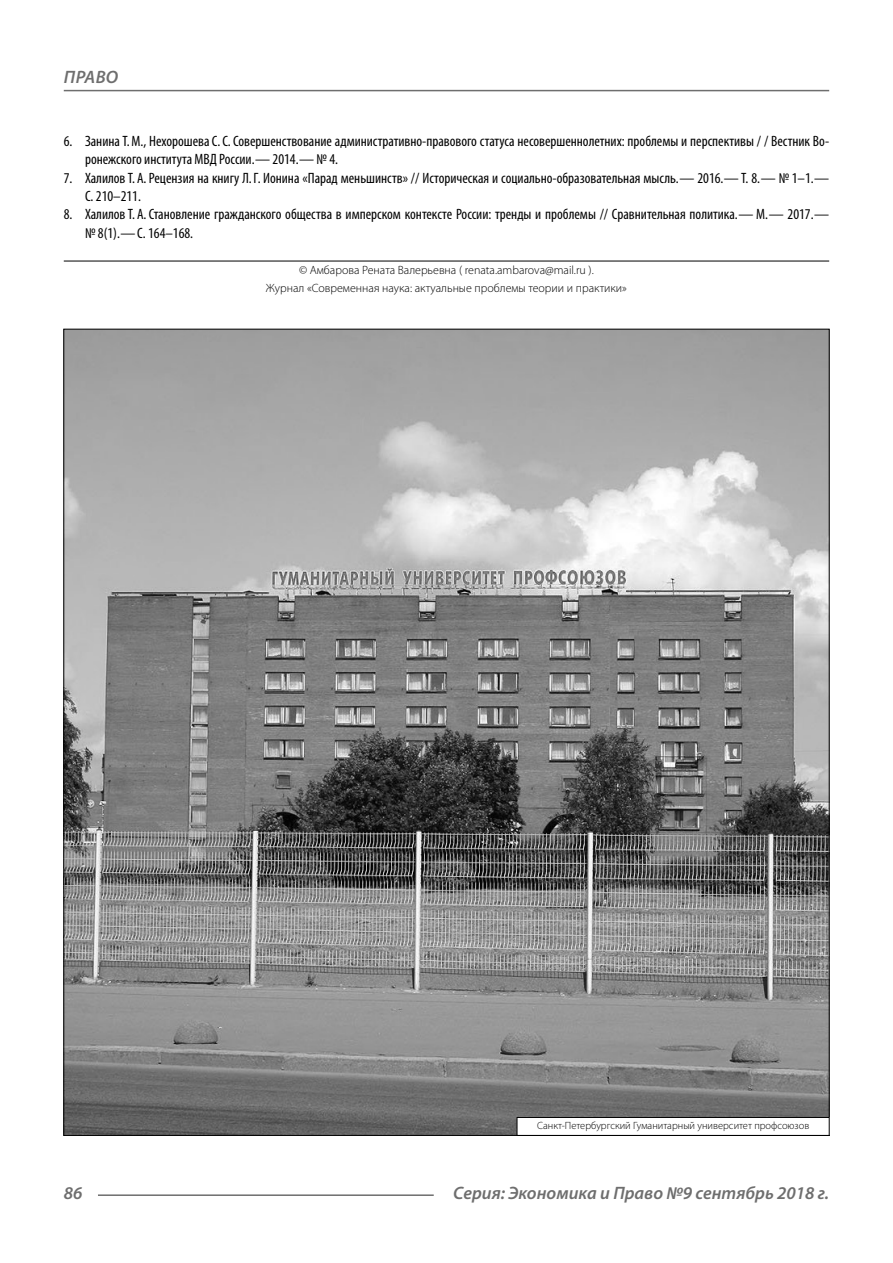
<style>
.page{position:relative;width:893px;height:1263px;background:#fff}
.page>*{position:absolute;margin:0;border:0;box-sizing:border-box;transform-origin:0 0}
.t1{font:italic 600 18px "Myriad Pro";color:#6e6e6e}
.t2{font:condensed 15px/18.3px "Myriad Pro";color:#000}
.Copy{font:300 12px/18.3px "Myriad Pro";color:#000;text-align:center}
.Author-doc{font:300 10.5px "Myriad Pro";color:#000}
</style>
<div class="page">
<hr style="left:98px;top:1194px;width:336px;height:2px;background:#6e6e6e">
<hr style="left:64px;top:90px;width:765px;height:1px;background:#6e6e6e">
<hr style="left:64px;top:261px;width:765px;height:1px;background:#000">
<img style="left:65px;top:331px;width:763px;height:803px">
<div style="left:517px;top:1117px;width:312px;height:18px;background:#fff"></div>
<div style="left:517px;top:1117px;width:313px;height:19px;border:1px solid #000"></div>
<p class="t1" style="left:64px;top:66px;width:24px">Право</p>
<p class="t2" style="left:85px;top:132px;width:746px;text-indent:-21px">6. Занина Т.М., Нехорошева С.С. Совершенствование административно-правового статуса несовершеннолетних: проблемы и перспективы / / Вестник Во&shy;ронежского института МВД России.— 2014.— № 4.</p>
<p class="t2" style="left:85px;top:168px;width:746px;text-indent:-21px">7. Халилов Т. А. Рецензия на книгу Л.Г. Ионина «Парад меньшинств» // Историческая и социально-образовательная мысль.— 2016.—Т. 8.— № 1–1.—<br>С. 210–211.</p>
<p class="t2" style="left:85px;top:205px;width:746px;text-indent:-21px">8. Халилов Т. А. Становление гражданского общества в имперском контексте России: тренды и проблемы // Сравнительная политика.— М.— 2017.— № 8(1).—С. 164–168.</p>
<p class="Copy" style="left:266px;top:261px;width:363px">© Амбарова Рената Валерьевна ( renata.ambarova@mail.ru ).<br>Журнал «Современная наука: актуальные проблемы теории и практики»</p>
<p class="Author-doc" style="left:537px;top:1119px;width:274px">Санкт-Петербургский Гуманитарный университет профсоюзов</p>
<p class="t1" style="left:64px;top:1182px;width:20px">86</p>
<p class="t1" style="left:453px;top:1182px;width:377px">Серия: Экономика и Право №9 сентябрь 2018 г.</p>
</div>
